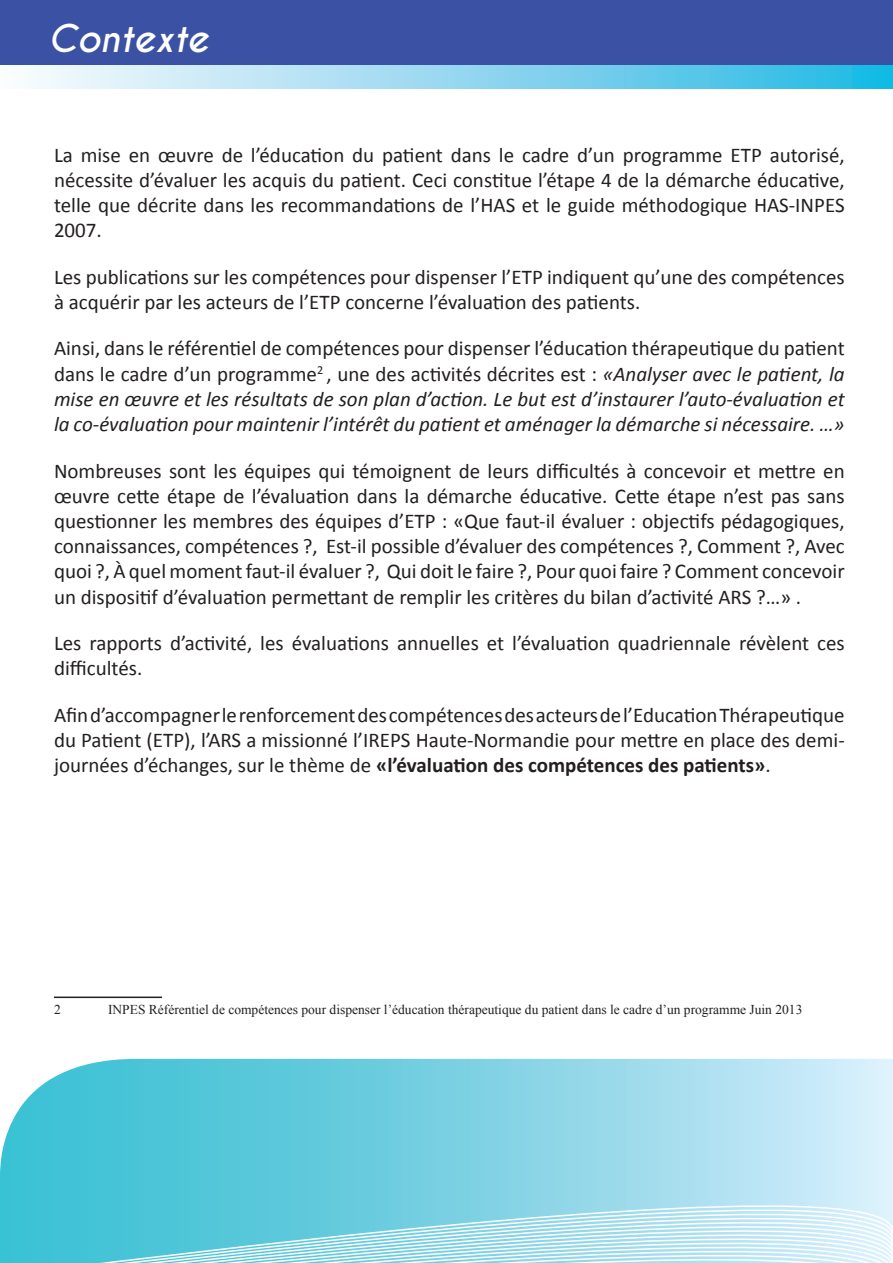
<style>
.page{position:relative;width:893px;height:1263px;background:#fff}
.page>*{position:absolute;margin:0;border:0;box-sizing:border-box;transform-origin:0 0}
.t1{font:italic 700 36px "Caviar Dreams";color:#fff}
.t2{font:21px/25.2px "Calibri";color:#231f20;text-align:justify}
.t3{font:italic 21px/25.2px "Calibri";color:#231f20;text-align:justify}
.t4{font:13.5px "Times New Roman";color:#231f20}
.s1{font-style:normal}
.s2{font-weight:700}
</style>
<div class="page">
<svg style="left:7px;top:1059px;width:886px;height:75px;background:#86d5e5"></svg>
<svg style="left:0;top:1134px;width:893px;height:129px;background:#8ad7e6"></svg>
<div style="left:0;top:0;width:893px;height:80px;background:#3b51a3"></div>
<hr style="left:54px;top:996px;width:108px;height:2px;background:#231f20">
<svg style="left:0;top:65px;width:893px;height:23px;background:#92d9f0"></svg>
<h1 class="t1" style="left:48px;top:16px;width:162px">Contexte</h1>
<p class="t2" style="left:54px;top:142px;width:792px">La mise en œuvre de l’éducation du patient dans le cadre d’un programme ETP autorisé, nécessite d’évaluer les acquis du patient. Ceci constitue l’étape 4 de la démarche éducative, telle que décrite dans les recommandations de l’HAS et le guide méthodogique HAS-INPES 2007.</p>
<p class="t2" style="left:54px;top:264px;width:792px">Les publications sur les compétences pour dispenser l’ETP indiquent qu’une des compétences à acquérir par les acteurs de l’ETP concerne l’évaluation des patients.</p>
<p class="t3" style="left:54px;top:335px;width:792px"><span class="s1">Ainsi, dans le référentiel de compétences pour dispenser l’éducation thérapeutique du patient dans le cadre d’un programme</span><sup>2</sup> <span class="s1">, une des activités décrites est :</span> «Analyser avec le patient, la mise en œuvre et les résultats de son plan d’action. Le but est d’instaurer l’auto-évaluation et la co-évaluation pour maintenir l’intérêt du patient et aménager la démarche si nécessaire. …»</p>
<p class="t2" style="left:54px;top:458px;width:792px">Nombreuses sont les équipes qui témoignent de leurs difficultés à concevoir et mettre en œuvre cette étape de l’évaluation dans la démarche éducative. Cette étape n’est pas sans questionner les membres des équipes d’ETP : «Que faut-il évaluer : objectifs pédagogiques, connaissances, compétences ?, Est-il possible d’évaluer des compétences ?, Comment ?, Avec quoi ?, À quel moment faut-il évaluer ?, Qui doit le faire ?, Pour quoi faire ? Comment concevoir un dispositif d’évaluation permettant de remplir les critères du bilan d’activité ARS ?…» .</p>
<p class="t2" style="left:54px;top:630px;width:792px">Les rapports d’activité, les évaluations annuelles et l’évaluation quadriennale révèlent ces difficultés.</p>
<p class="t2" style="left:54px;top:702px;width:792px">Afin d’accompagner le renforcement des compétences des acteurs de l’Education Thérapeutique du Patient (ETP), l’ARS a missionné l’IREPS Haute-Normandie pour mettre en place des demi&shy;journées d’échanges, sur le thème de <span class="s2">«l’évaluation des compétences des patients»</span>.</p>
<p class="t4" style="left:54px;top:1000px;width:8px">2</p>
<p class="t4" style="left:108px;top:1000px;width:696px">INPES Référentiel de compétences pour dispenser l’éducation thérapeutique du patient dans le cadre d’un programme Juin 2013</p>
</div>
